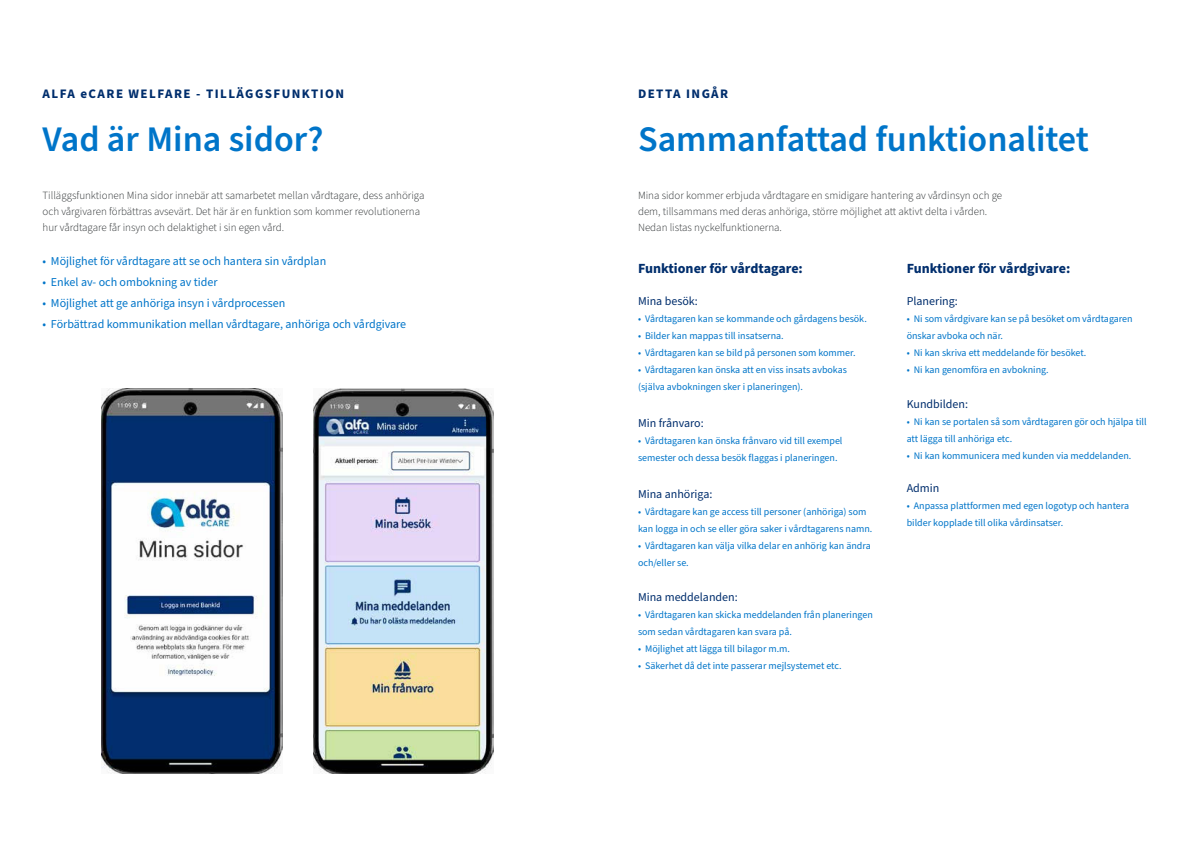
<style>
.page{position:relative;width:1191px;height:842px;background:#fff}
.page>*{position:absolute;margin:0;border:0;box-sizing:border-box;transform-origin:0 0}
.t1{font:600 36px "Source Sans Pro";color:#0075c9}
.t2{font:700 14px "Source Sans Pro";color:#002e6d}
.t3{font:700 13px "Source Sans Pro";letter-spacing:.11em;color:#002e6d}
.t4{font:12px "Source Sans Pro";color:#0075c9}
.t5{font:12px "Source Sans Pro";color:#002e6d}
.t6{font:300 11px/16px "Source Sans Pro";color:#24282a}
.t7{font:10px/17px "Source Sans Pro";color:#0075c9}
</style>
<div class="page">
<img style="left:102px;top:388px;width:180px;height:386px">
<img style="left:313px;top:388px;width:180px;height:386px">
<h3 class="t3" style="left:43px;top:87px;width:303px">ALFA eCARE WELFARE - TILLÄGGSFUNKTION</h3>
<h3 class="t3" style="left:638px;top:87px;width:92px">DETTA INGÅR</h3>
<h1 class="t1" style="left:43px;top:123px;width:282px">Vad är Mina sidor?</h1>
<h1 class="t1" style="left:638px;top:123px;width:452px">Sammanfattad funktionalitet</h1>
<p class="t6" style="left:43px;top:188px;width:383px">Tilläggsfunktionen Mina sidor innebär att samarbetet mellan vårdtagare, dess anhöriga och vårgivaren förbättras avsevärt. Det här är en funktion som kommer revolutionerna hur vårdtagare får insyn och delaktighet i sin egen vård.</p>
<p class="t6" style="left:638px;top:188px;width:366px">Mina sidor kommer erbjuda vårdtagare en smidigare hantering av vårdinsyn och ge dem, tillsammans med deras anhöriga, större möjlighet att aktivt delta i vården.<br>Nedan listas nyckelfunktionerna.</p>
<p class="t4" style="left:43px;top:256px;width:285px">• Möjlighet för vårdtagare att se och hantera sin vårdplan</p>
<p class="t4" style="left:43px;top:277px;width:177px">• Enkel av- och ombokning av tider</p>
<p class="t4" style="left:43px;top:298px;width:244px">• Möjlighet att ge anhöriga insyn i vårdprocessen</p>
<p class="t4" style="left:43px;top:319px;width:365px">• Förbättrad kommunikation mellan vårdtagare, anhöriga och vårdgivare</p>
<h2 class="t2" style="left:638px;top:260px;width:166px">Funktioner för vårdtagare:</h2>
<h2 class="t2" style="left:906px;top:260px;width:165px">Funktioner för vårdgivare:</h2>
<p class="t5" style="left:638px;top:296px;width:61px">Mina besök:</p>
<p class="t7" style="left:638px;top:311px;width:230px">• Vårdtagaren kan se kommande och gårdagens besök.</p>
<p class="t7" style="left:638px;top:328px;width:147px">• Bilder kan mappas till insatserna.</p>
<p class="t7" style="left:638px;top:345px;width:219px">• Vårdtagaren kan se bild på personen som kommer.</p>
<p class="t7" style="left:638px;top:362px;width:210px">• Vårdtagaren kan önska att en viss insats avbokas (själva avbokningen sker i planeringen).</p>
<p class="t5" style="left:906px;top:296px;width:53px">Planering:</p>
<p class="t7" style="left:906px;top:311px;width:227px">• Ni som vårdgivare kan se på besöket om vårdtagaren önskar avboka och när.</p>
<p class="t7" style="left:906px;top:345px;width:181px">• Ni kan skriva ett meddelande för besöket.</p>
<p class="t7" style="left:906px;top:362px;width:143px">• Ni kan genomföra en avbokning.</p>
<p class="t5" style="left:906px;top:399px;width:63px">Kundbilden:</p>
<p class="t7" style="left:906px;top:414px;width:241px">• Ni kan se portalen så som vårdtagaren gör och hjälpa till att lägga till anhöriga etc.</p>
<p class="t7" style="left:906px;top:448px;width:226px">• Ni kan kommunicera med kunden via meddelanden.</p>
<p class="t5" style="left:906px;top:483px;width:34px">Admin</p>
<p class="t7" style="left:906px;top:498px;width:224px">• Anpassa plattformen med egen logotyp och hantera bilder kopplade till olika vårdinsatser.</p>
<p class="t5" style="left:638px;top:418px;width:67px">Min frånvaro:</p>
<p class="t7" style="left:638px;top:433px;width:206px">• Vårdtagaren kan önska frånvaro vid till exempel semester och dessa besök flaggas i planeringen.</p>
<p class="t5" style="left:638px;top:489px;width:76px">Mina anhöriga:</p>
<p class="t7" style="left:638px;top:504px;width:236px">• Vårdtagare kan ge access till personer (anhöriga) som kan logga in och se eller göra saker i vårdtagarens namn.</p>
<p class="t7" style="left:638px;top:538px;width:234px">• Vårdtagaren kan välja vilka delar en anhörig kan ändra och/eller se.</p>
<p class="t5" style="left:638px;top:592px;width:101px">Mina meddelanden:</p>
<p class="t7" style="left:638px;top:607px;width:236px">• Vårdtagaren kan skicka meddelanden från planeringen som sedan vårdtagaren kan svara på.</p>
<p class="t7" style="left:638px;top:641px;width:153px">• Möjlighet att lägga till bilagor m.m.</p>
<p class="t7" style="left:638px;top:658px;width:205px">• Säkerhet då det inte passerar mejlsystemet etc.</p>
</div>
